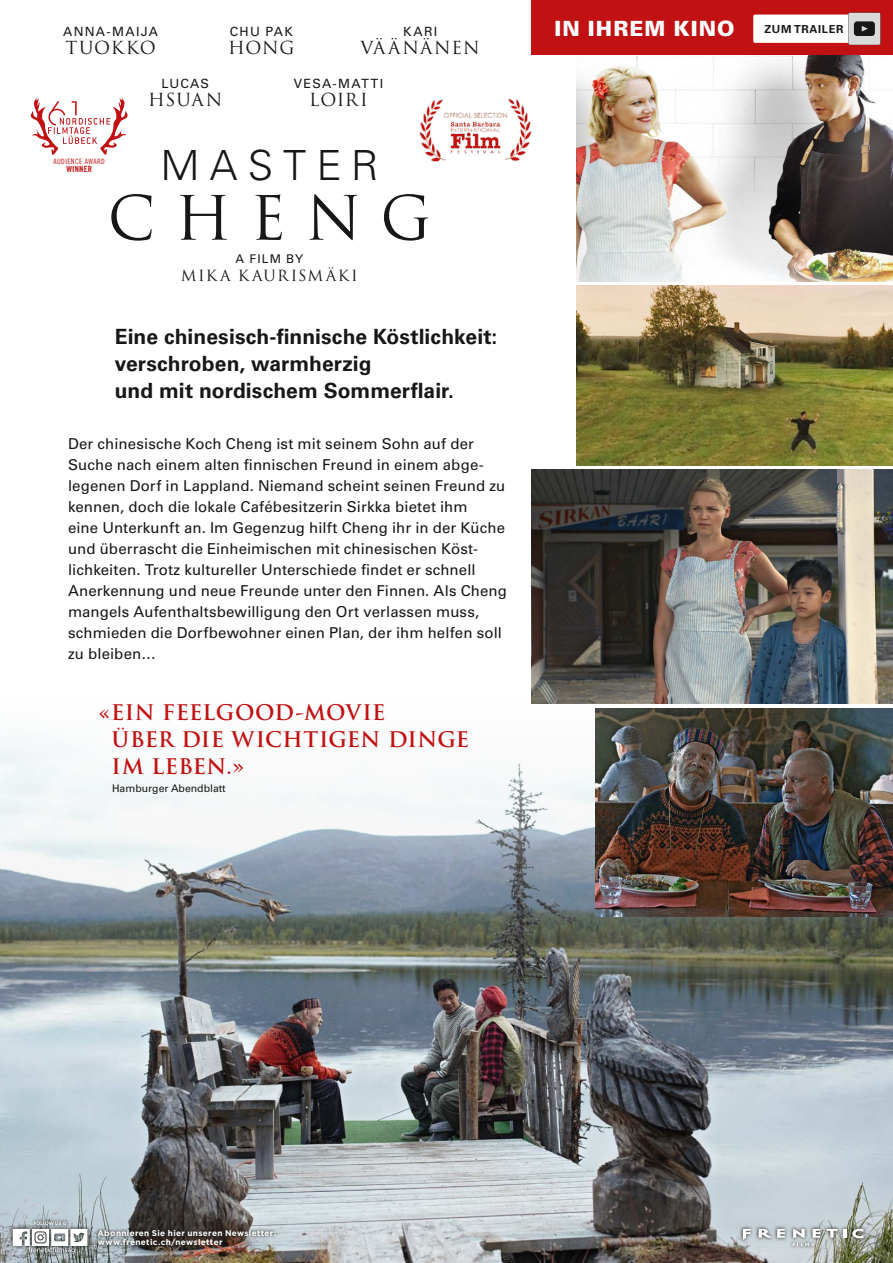
<style>
.page{position:relative;width:893px;height:1263px;background:#fff}
.page>*{position:absolute;margin:0;border:0;box-sizing:border-box;transform-origin:0 0}
.t1{font:59.4px "Trajan Pro";letter-spacing:.315em;color:#181716}
.t2{font:300 41.55px "Univers LT Std";letter-spacing:.24em;color:#181716}
.t3{font:700 21px/27px "Univers LT Std";letter-spacing:.005em;color:#181716}
.t4{font:700 21px/27px "Trajan Pro";letter-spacing:.015em;color:#c11112}
.t5{font:900 21px "Univers LT Std";letter-spacing:.05em;color:#fff}
.t6{font:17.55px "Trajan Pro";letter-spacing:.045em;color:#181716}
.t7{font:17.55px "Trajan Pro";letter-spacing:.065em;color:#181716}
.t8{font:15px/21px "Univers LT Std";letter-spacing:.01em;color:#181716}
.t9{font:15px "Trajan Pro";letter-spacing:.11em;color:#181716}
.t10{font:12.75px "Univers LT Std";letter-spacing:.1em;color:#181716}
.t11{font:12px "Univers LT Std";letter-spacing:.095em;color:#181716}
.t12{font:700 11.1px "Univers LT Std";letter-spacing:.06em;color:#181716}
.t13{font:10.5px "Univers LT Std";color:#181716}
.t14{font:8.55px "Trade Gothic Bold Cond Twenty";letter-spacing:.025em;color:#c11112}
.t15{font:700 8.25px/9.3px "Gotham";letter-spacing:.04em;color:#fff}
.t16{font:7.35px "Trade Gothic Cond Eighteen";letter-spacing:.05em;color:#c11112}
</style>
<div class="page">
<img style="left:0;top:703px;width:893px;height:560px">
<div style="left:740px;top:1226px;width:127px;height:24px;background:#181716;opacity:.45"></div>
<div style="left:740px;top:1225px;width:127px;height:24px;background:#181716;opacity:.65"></div>
<svg style="left:743px;top:1229px;width:8px;height:11px"></svg>
<svg style="left:759px;top:1229px;width:26px;height:9px"></svg>
<svg style="left:826px;top:1229px;width:11px;height:9px"></svg>
<svg style="left:843px;top:1229px;width:3px;height:9px"></svg>
<svg style="left:793px;top:1229px;width:27px;height:17px"></svg>
<svg style="left:852px;top:1229px;width:11px;height:9px"></svg>
<img style="left:595px;top:708px;width:298px;height:208px">
<img style="left:531px;top:469px;width:362px;height:234px">
<img style="left:577px;top:54px;width:316px;height:228px">
<img style="left:577px;top:286px;width:316px;height:179px">
<svg style="left:31px;top:97px;width:97px;height:58px"></svg>
<div style="left:94px;top:1226px;width:185px;height:24px;background:#181716;opacity:.65"></div>
<div style="left:9px;top:1218px;width:82px;height:39px;background:#181716;opacity:.65"></div>
<svg style="left:13px;top:1221px;width:74px;height:33px"></svg>
<img style="left:419px;top:98px;width:113px;height:64px">
<div style="left:531px;top:0;width:362px;height:54px;background:#c11112"></div>
<div style="left:753px;top:15px;width:117px;height:28px;background:#fff;border-radius:2px"></div>
<svg style="left:848px;top:13px;width:33px;height:32px"></svg>
<p class="t10" style="left:63px;top:24px;width:96px">ANNA-MAIJA</p>
<p class="t6" style="left:65px;top:37px;width:92px">TUOKKO</p>
<p class="t10" style="left:230px;top:24px;width:64px">CHU PAK</p>
<p class="t6" style="left:228px;top:37px;width:68px">HONG</p>
<p class="t10" style="left:403px;top:24px;width:36px">KARI</p>
<p class="t7" style="left:361px;top:37px;width:121px">VÄÄNÄNEN</p>
<p class="t10" style="left:161px;top:76px;width:49px">LUCAS</p>
<p class="t6" style="left:148px;top:89px;width:76px">HSUAN</p>
<p class="t10" style="left:294px;top:76px;width:91px">VESA-MATTI</p>
<p class="t6" style="left:309px;top:89px;width:60px">LOIRI</p>
<h2 class="t2" style="left:160px;top:140px;width:220px">MASTER</h2>
<h1 class="t1" style="left:108px;top:180px;width:325px">CHENG</h1>
<p class="t11" style="left:236px;top:251px;width:69px">A FILM BY</p>
<p class="t9" style="left:181px;top:266px;width:178px">MIKA KAURISMÄKI</p>
<p class="t16" style="left:54px;top:157px;width:53px">AUDIENCE AWARD</p>
<p class="t14" style="left:66px;top:163px;width:27px">WINNER</p>
<h3 class="t3" style="left:115px;top:323px;width:384px">Eine chinesisch-finnische Köstlichkeit: verschroben, warmherzig<br>und mit nordischem Sommerflair.</h3>
<p class="t8" style="left:68px;top:433px;width:440px">Der chinesische Koch Cheng ist mit seinem Sohn auf der Suche nach einem alten finnischen Freund in einem abge&shy;legenen Dorf in Lappland. Niemand scheint seinen Freund zu kennen, doch die lokale Cafébesitzerin Sirkka bietet ihm<br>eine Unterkunft an. Im Gegenzug hilft Cheng ihr in der Küche und überrascht die Einheimischen mit chinesischen Köst&shy;lichkeiten. Trotz kultureller Unterschiede findet er schnell Anerkennung und neue Freunde unter den Finnen. Als Cheng mangels Aufenthaltsbewilligung den Ort verlassen muss, schmieden die Dorfbewohner einen Plan, der ihm helfen soll zu bleiben…</p>
<h3 class="t4" style="left:112px;top:699px;width:359px;text-indent:-13px">«EIN FEELGOOD-MOVIE<br>ÜBER DIE WICHTIGEN DINGE<br>IM LEBEN.»</h3>
<p class="t13" style="left:112px;top:782px;width:115px">Hamburger Abendblatt</p>
<h3 class="t5" style="left:554px;top:15px;width:182px">IN IHREM KINO</h3>
<p class="t12" style="left:764px;top:23px;width:81px">Zum Trailer</p>
<p class="t15" style="left:97px;top:1228px;width:180px">Abonnieren Sie hier unseren Newsletter: www.frenetic.ch/newsletter</p>
</div>
